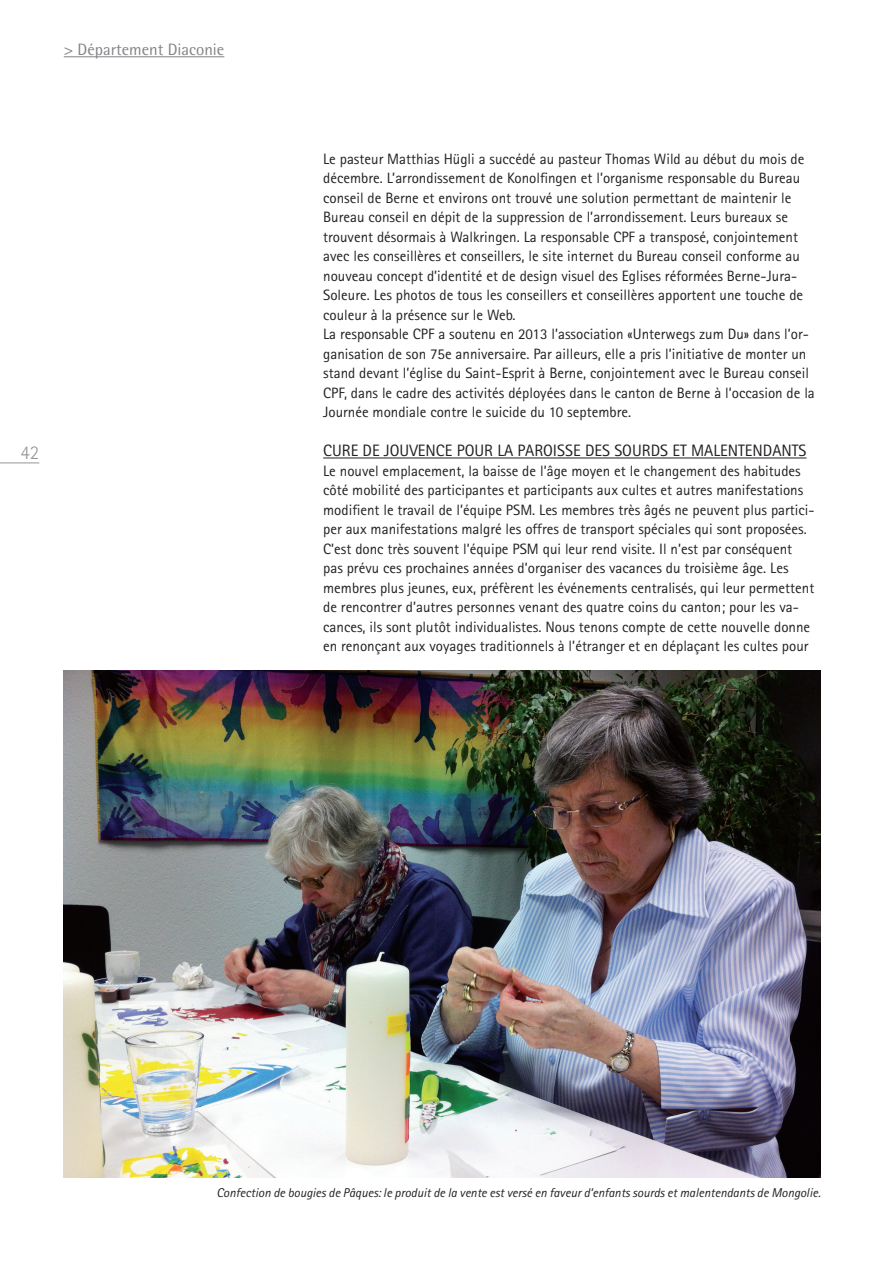
<style>
.page{position:relative;width:893px;height:1263px;background:#fff}
.page>*{position:absolute;margin:0;border:0;box-sizing:border-box;transform-origin:0 0}
.t1{font:300 19.5px "Rotis Sans Serif";color:#939598}
.t2{font:16.5px "Rotis Sans Serif";color:#231f20}
.t3{font:16.5px "Rotis Semi Sans";color:#808285}
.t4{font:15px/19.5px "Rotis Sans Serif";color:#231f20}
.t5{font:italic 12.75px "Rotis Sans Serif";color:#231f20}
</style>
<div class="page">
<hr style="left:0;top:462px;width:39px;height:1px;background:#939598">
<hr style="left:323px;top:458px;width:483px;height:1px;background:#231f20">
<hr style="left:64px;top:56px;width:160px;height:1px;background:#808285">
<img style="left:64px;top:671px;width:757px;height:507px">
<p class="t3" style="left:64px;top:40px;width:162px">&gt; Département Diaconie</p>
<h1 class="t1" style="left:20px;top:441px;width:20px">42</h1>
<p class="t4" style="left:323px;top:149px;width:493px">Le pasteur Matthias Hügli a succédé au pasteur Thomas Wild au début du mois de décembre. L’arrondissement de Konolfingen et l’organisme responsable du Bureau conseil de Berne et environs ont trouvé une solution permettant de maintenir le Bureau conseil en dépit de la suppression de l’arrondissement. Leurs bureaux se trouvent désormais à Walkringen. La responsable CPF a transposé, conjointement avec les conseillères et conseillers, le site internet du Bureau conseil conforme au nouveau concept d’identité et de design visuel des Eglises réformées Berne-Jura-Soleure. Les photos de tous les conseillers et conseillères apportent une touche de couleur à la présence sur le Web.<br>La responsable CPF a soutenu en 2013 l’association «Unterwegs zum Du» dans l’or&shy;ganisation de son 75e anniversaire. Par ailleurs, elle a pris l’initiative de monter un stand devant l’église du Saint-Esprit à Berne, conjointement avec le Bureau conseil CPF, dans le cadre des activités déployées dans le canton de Berne à l’occasion de la Journée mondiale contre le suicide du 10 septembre.</p>
<p class="t2" style="left:323px;top:441px;width:485px">CURE DE JOUVENCE POUR LA PAROISSE DES SOURDS ET MALENTENDANTS</p>
<p class="t4" style="left:323px;top:461px;width:493px">Le nouvel emplacement, la baisse de l’âge moyen et le changement des habitudes côté mobilité des participantes et participants aux cultes et autres manifestations modifient le travail de l’équipe PSM. Les membres très âgés ne peuvent plus partici&shy;per aux manifestations malgré les offres de transport spéciales qui sont proposées.<br>C’est donc très souvent l’équipe PSM qui leur rend visite. Il n’est par conséquent pas prévu ces prochaines années d’organiser des vacances du troisième âge. Les membres plus jeunes, eux, préfèrent les événements centralisés, qui leur permettent de rencontrer d’autres personnes venant des quatre coins du canton; pour les va&shy;cances, ils sont plutôt individualistes. Nous tenons compte de cette nouvelle donne en renonçant aux voyages traditionnels à l’étranger et en déplaçant les cultes pour</p>
<p class="t5" style="left:216px;top:1185px;width:606px">Confection de bougies de Pâques: le produit de la vente est versé en faveur d‘enfants sourds et malentendants de Mongolie.</p>
</div>
